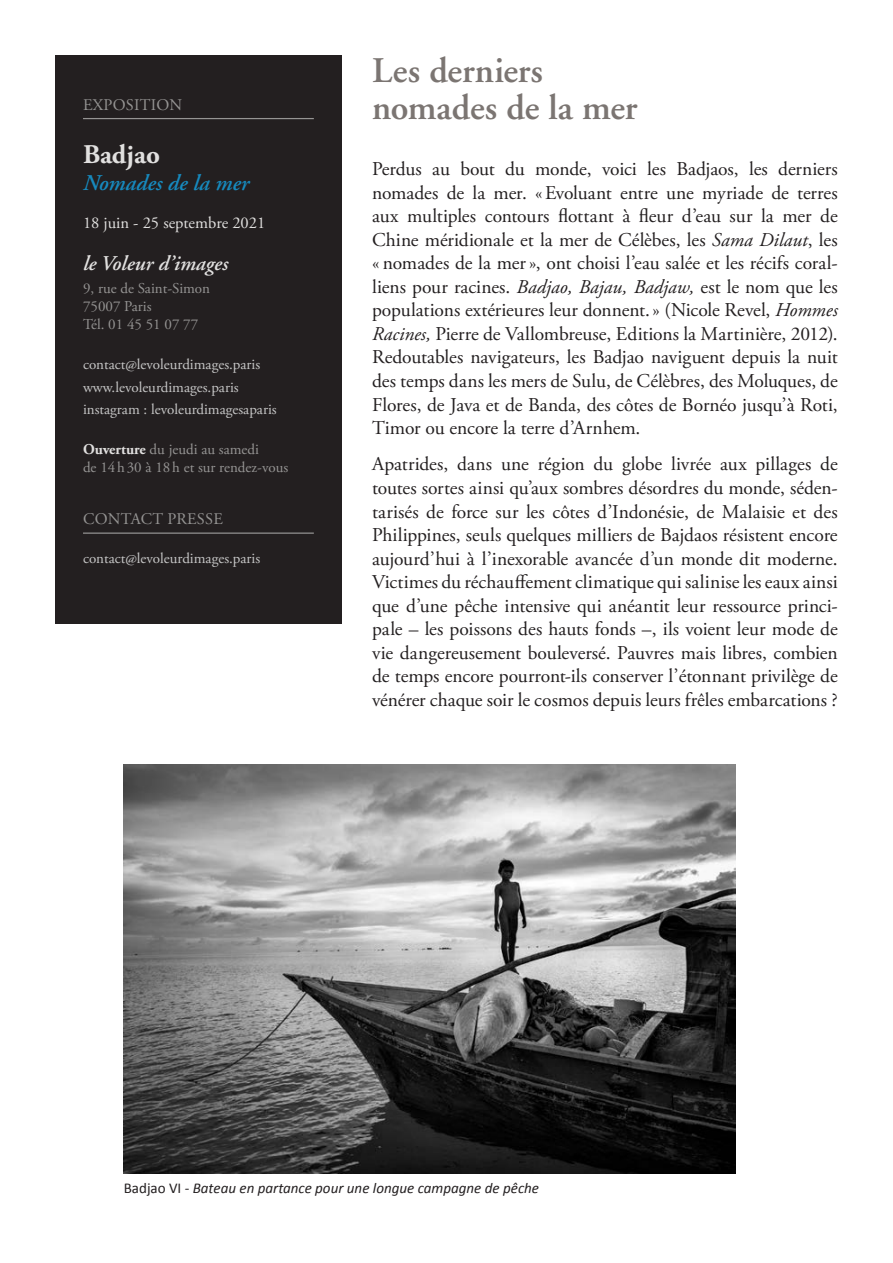
<style>
.page{position:relative;width:893px;height:1263px;background:#fff}
.page>*{position:absolute;margin:0;border:0;box-sizing:border-box;transform-origin:0 0}
.t1{font:600 36px/37.5px "Adobe Garamond";letter-spacing:-.005em;color:#7b7572}
.t2{font:700 27px "Adobe Garamond Pro";color:#e1e0df}
.t3{font:italic 600 22.5px "Adobe Garamond";color:#1789bd}
.t4{font:italic 600 21px "Adobe Garamond";color:#e1e0df}
.t5{font:19.5px/23.5px "Adobe Garamond Pro";letter-spacing:-.005em;color:#231f20;text-align:justify}
.t6{font:16.5px "Adobe Garamond Pro";color:#e1e0df}
.t7{font:16.2px "Adobe Garamond Pro";letter-spacing:.015em;color:#959493}
.t8{font:15px/22.5px "Adobe Garamond Pro";color:#c6c6c6}
.t9{font:15px/18px "Adobe Garamond Pro";color:#959493}
.t10{font:italic 15px "Calibri";color:#231f20}
.s1{font-weight:700;color:#e1e0df}
.s2{font-style:italic}
.s3{font-style:normal}
</style>
<div class="page">
<div style="left:55px;top:55px;width:287px;height:569px;background:#231f20"></div>
<hr style="left:83px;top:118px;width:231px;height:1px;background:#959493">
<hr style="left:83px;top:532px;width:231px;height:2px;background:#959493">
<img style="left:124px;top:765px;width:612px;height:409px">
<p class="t7" style="left:83px;top:95px;width:101px">EXPOSITION</p>
<h2 class="t2" style="left:83px;top:139px;width:78px">Badjao</h2>
<p class="t3" style="left:83px;top:171px;width:168px">Nomades de la mer</p>
<p class="t6" style="left:83px;top:212px;width:184px">18 juin - 25 septembre 2021</p>
<p class="t4" style="left:83px;top:252px;width:147px">le Voleur d’images</p>
<p class="t9" style="left:83px;top:279px;width:129px">9, rue de Saint-Simon<br>75007 Paris<br>Tél. 01 45 51 07 77</p>
<p class="t8" style="left:83px;top:354px;width:195px">contact@levoleurdimages.paris www.levoleurdimages.paris instagram : levoleurdimagesaparis</p>
<p class="t9" style="left:83px;top:440px;width:207px"><span class="s1">Ouverture</span> du jeudi au samedi<br>de 14h30 à 18h et sur rendez-vous</p>
<p class="t7" style="left:83px;top:509px;width:141px">CONTACT PRESSE</p>
<p class="t8" style="left:83px;top:548px;width:179px">contact@levoleurdimages.paris</p>
<h1 class="t1" style="left:372px;top:52px;width:267px">Les derniers nomades de la mer</h1>
<p class="t5" style="left:372px;top:158px;width:467px">Perdus au bout du monde, voici les Badjaos, les derniers nomades de la mer. «Evoluant entre une myriade de terres aux multiples contours flottant à fleur d’eau sur la mer de Chine méridionale et la mer de Célèbes, les <span class="s2">Sama Dilaut</span>, les « nomades de la mer », ont choisi l’eau salée et les récifs coral&shy;liens pour racines. <span class="s2">Badjao, Bajau, Badjaw,</span> est le nom que les populations extérieures leur donnent.» (Nicole Revel, <span class="s2">Hommes Racines,</span> Pierre de Vallombreuse, Editions la Martinière, 2012).<br>Redoutables navigateurs, les Badjao naviguent depuis la nuit des temps dans les mers de Sulu, de Célèbres, des Moluques, de Flores, de Java et de Banda, des côtes de Bornéo jusqu’à Roti, Timor ou encore la terre d’Arnhem.</p>
<p class="t5" style="left:372px;top:453px;width:467px">Apatrides, dans une région du globe livrée aux pillages de toutes sortes ainsi qu’aux sombres désordres du monde, séden&shy;tarisés de force sur les côtes d’Indonésie, de Malaisie et des Philippines, seuls quelques milliers de Bajdaos résistent encore aujourd’hui à l’inexorable avancée d’un monde dit moderne.<br>Victimes du réchauffement climatique qui salinise les eaux ainsi que d’une pêche intensive qui anéantit leur ressource princi&shy;pale – les poissons des hauts fonds –, ils voient leur mode de vie dangereusement bouleversé. Pauvres mais libres, combien de temps encore pourront-ils conserver l’étonnant privilège de vénérer chaque soir le cosmos depuis leurs frêles embarcations ?</p>
<p class="t10" style="left:124px;top:1178px;width:417px"><span class="s3">Badjao VI</span> - Bateau en partance pour une longue campagne de pêche</p>
</div>
